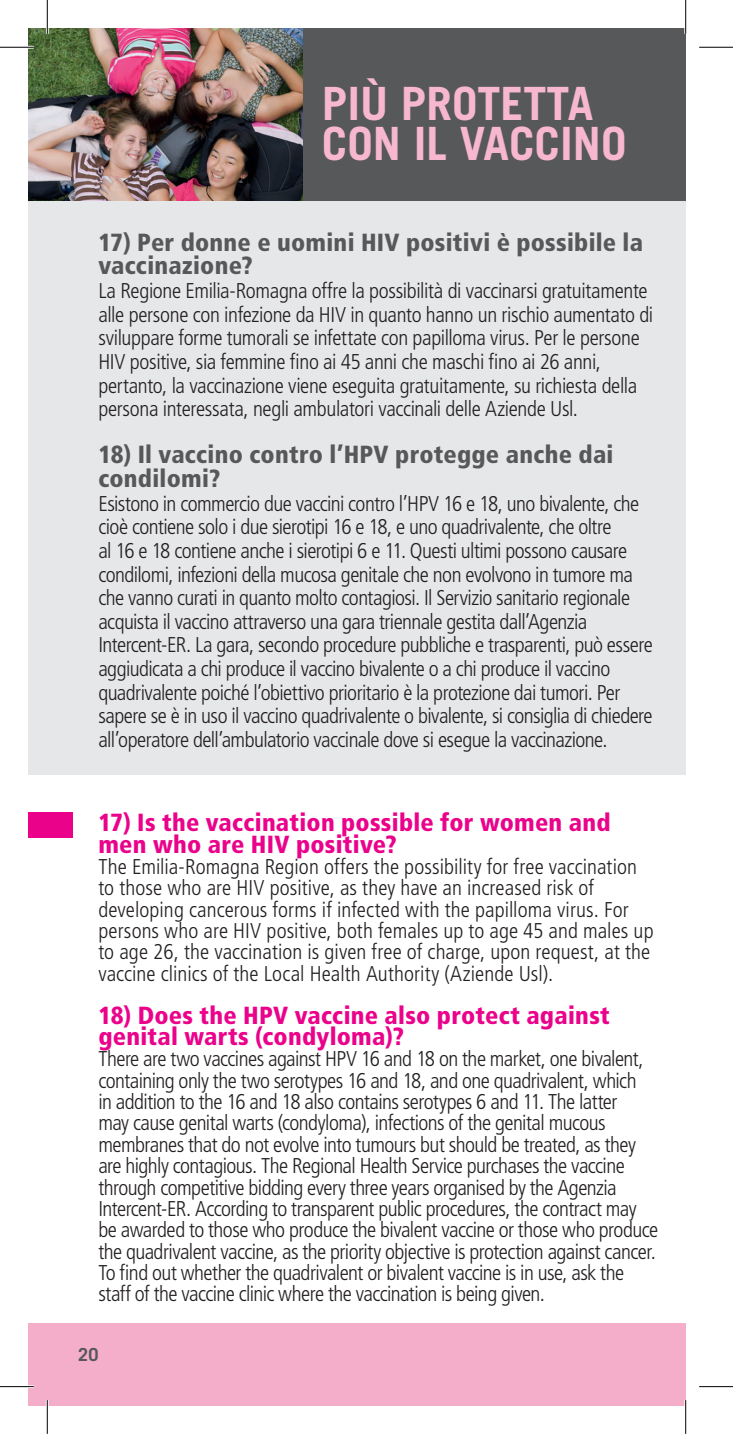
<style>
.page{position:relative;width:733px;height:1435px;background:#fff}
.page>*{position:absolute;margin:0;border:0;box-sizing:border-box;transform-origin:0 0}
.t1{font:700 45.9px/40.5px "Trade Gothic LT Std";color:#f6b7cf}
.Domanda{font:900 condensed 24.75px/21.4px "Frutiger LT Std";letter-spacing:.01em;color:#eb028b}
.Domanda-2{font:900 condensed 24.75px/23.6px "Frutiger LT Std";letter-spacing:.01em;color:#57585a}
.Testo{font:300 condensed 21.38px/23.6px "Frutiger LT Std";letter-spacing:-.025em;color:#231f20}
.Testo-2{font:300 condensed 21.38px/21.4px "Frutiger LT Std";letter-spacing:.005em;color:#231f20}
.t2{font:700 18px "Trade Gothic LT Std";color:#57585a}
</style>
<div class="page">
<div style="left:28px;top:200px;width:657px;height:574px;background:#e6e7e9"></div>
<div style="left:28px;top:813px;width:45px;height:25px;background:#eb028b"></div>
<div style="left:47px;top:28px;width:638px;height:172px;background:#57585a"></div>
<img style="left:28px;top:28px;width:274px;height:172px">
<div style="left:28px;top:1323px;width:657px;height:83px;background:#f5aeca"></div>
<hr style="left:685px;top:28px;width:1px;height:172px;background:#57585a">
<hr style="left:0;top:46px;width:34px;height:3px;background:#fff">
<hr style="left:0;top:1385px;width:34px;height:3px;background:#fff">
<hr style="left:46px;top:0;width:3px;height:34px;background:#fff">
<hr style="left:46px;top:1400px;width:3px;height:34px;background:#fff">
<hr style="left:684px;top:0;width:2px;height:34px;background:#fff">
<hr style="left:684px;top:1400px;width:2px;height:34px;background:#fff">
<hr style="left:0;top:47px;width:34px;height:1px;background:#000">
<hr style="left:699px;top:47px;width:33px;height:1px;background:#000">
<hr style="left:0;top:1386px;width:34px;height:1px;background:#000">
<hr style="left:699px;top:1386px;width:33px;height:1px;background:#000">
<hr style="left:47px;top:0;width:1px;height:34px;background:#000">
<hr style="left:47px;top:1400px;width:1px;height:34px;background:#000">
<hr style="left:685px;top:0;width:1px;height:34px;background:#000">
<hr style="left:685px;top:1400px;width:1px;height:34px;background:#000">
<h1 class="t1" style="left:322px;top:82px;width:306px">PIÙ PROTETTA<br>CON IL VACCINO</h1>
<p class="Domanda-2" style="left:98px;top:230px;width:546px">17) Per donne e uomini HIV positivi è possibile la vaccinazione?</p>
<p class="Testo" style="left:98px;top:279px;width:556px">La Regione Emilia-Romagna offre la possibilità di vaccinarsi gratuitamente alle persone con infezione da HIV in quanto hanno un rischio aumentato di sviluppare forme tumorali se infettate con papilloma virus. Per le persone HIV positive, sia femmine fino ai 45 anni che maschi fino ai 26 anni, pertanto, la vaccinazione viene eseguita gratuitamente, su richiesta della persona interessata, negli ambulatori vaccinali delle Aziende Usl.</p>
<p class="Domanda-2" style="left:98px;top:443px;width:516px">18) Il vaccino contro l’HPV protegge anche dai condilomi?</p>
<p class="Testo" style="left:98px;top:492px;width:555px">Esistono in commercio due vaccini contro l’HPV 16 e 18, uno bivalente, che cioè contiene solo i due sierotipi 16 e 18, e uno quadrivalente, che oltre<br>al 16 e 18 contiene anche i sierotipi 6 e 11. Questi ultimi possono causare condilomi, infezioni della mucosa genitale che non evolvono in tumore ma che vanno curati in quanto molto contagiosi. Il Servizio sanitario regionale acquista il vaccino attraverso una gara triennale gestita dall’Agenzia Intercent-ER. La gara, secondo procedure pubbliche e trasparenti, può essere aggiudicata a chi produce il vaccino bivalente o a chi produce il vaccino quadrivalente poiché l’obiettivo prioritario è la protezione dai tumori. Per sapere se è in uso il vaccino quadrivalente o bivalente, si consiglia di chiedere all’operatore dell’ambulatorio vaccinale dove si esegue la vaccinazione.</p>
<p class="Domanda" style="left:98px;top:812px;width:513px">17) Is the vaccination possible for women and men who are HIV positive?</p>
<p class="Testo-2" style="left:98px;top:856px;width:556px">The Emilia-Romagna Region offers the possibility for free vaccination to those who are HIV positive, as they have an increased risk of developing cancerous forms if infected with the papilloma virus. For persons who are HIV positive, both females up to age 45 and males up to age 26, the vaccination is given free of charge, upon request, at the vaccine clinics of the Local Health Authority (Aziende Usl).</p>
<p class="Domanda" style="left:98px;top:1004px;width:512px">18) Does the HPV vaccine also protect against genital warts (condyloma)?</p>
<p class="Testo" style="left:98px;top:1049px;width:561px;line-height:21.4px">There are two vaccines against HPV 16 and 18 on the market, one bivalent, containing only the two serotypes 16 and 18, and one quadrivalent, which<br>in addition to the 16 and 18 also contains serotypes 6 and 11. The latter<br>may cause genital warts (condyloma), infections of the genital mucous membranes that do not evolve into tumours but should be treated, as they are highly contagious. The Regional Health Service purchases the vaccine through competitive bidding every three years organised by the Agenzia Intercent-ER. According to transparent public procedures, the contract may be awarded to those who produce the bivalent vaccine or those who produce the quadrivalent vaccine, as the priority objective is protection against cancer.<br>To find out whether the quadrivalent or bivalent vaccine is in use, ask the staff of the vaccine clinic where the vaccination is being given.</p>
<p class="t2" style="left:78px;top:1344px;width:22px">20</p>
</div>
